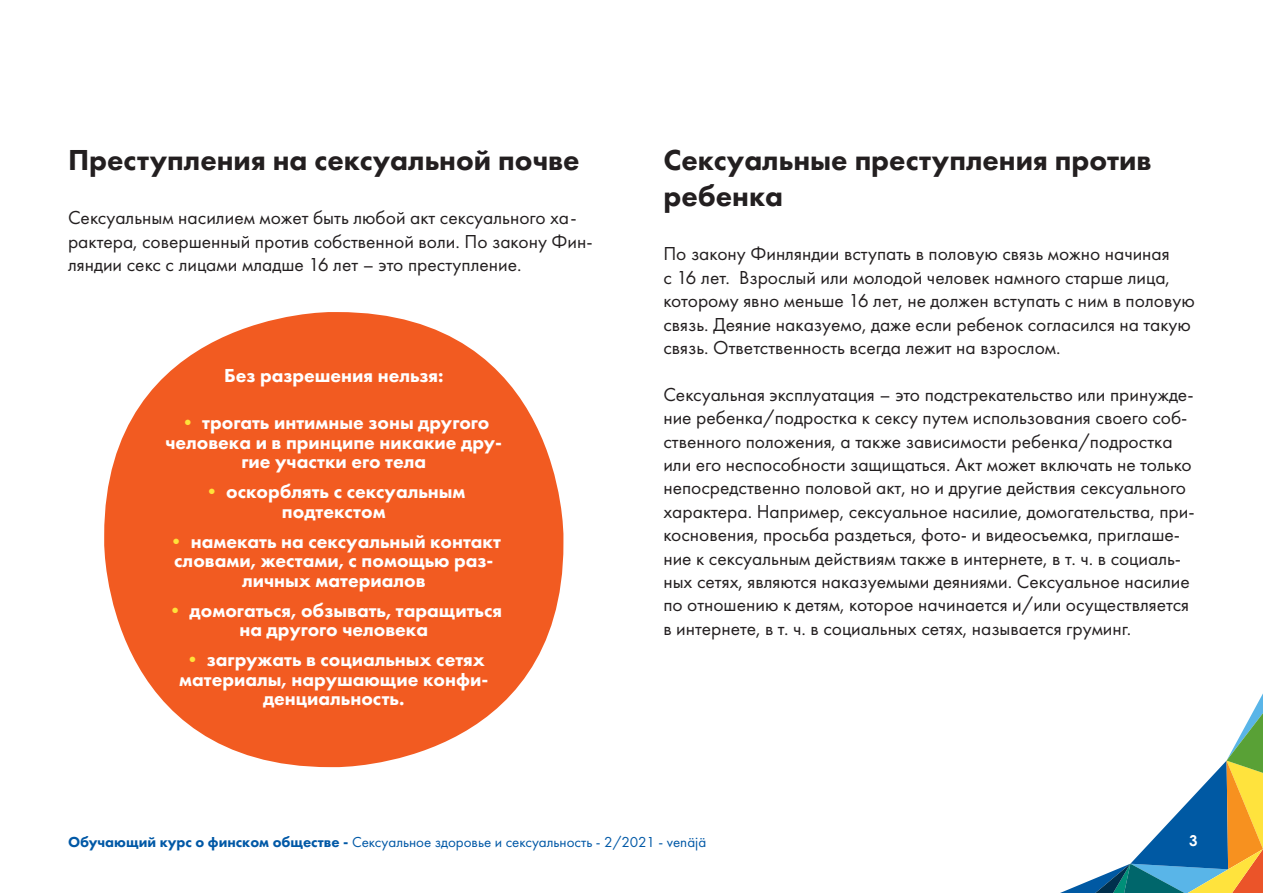
<style>
.page{position:relative;width:1263px;height:893px;background:#fff}
.page>*{position:absolute;margin:0;border:0;box-sizing:border-box;transform-origin:0 0}
.t1{font:800 30px/36px "Futura PT";color:#231f20}
.t2{font:19.5px/23.4px "Futura PT";color:#231f20}
.t3{font:800 19.5px/19.5px "Futura PT";color:#fff;text-align:center}
.t4{font:15px "Futura PT";color:#0158a6}
.t5{font:700 15px "Century Gothic Pro";color:#fff}
.s1{color:#ffe23a}
.s2{font-weight:800}
</style>
<div class="page">
<svg style="left:1060px;top:693px;width:203px;height:200px"></svg>
<div style="left:104px;top:312px;width:459px;height:455px;background:#f25b21;border-radius:225px"></div>
<p class="t1" style="left:68px;top:141px;width:513px">Преступления на сексуальной почве</p>
<p class="t2" style="left:68px;top:206px;width:526px">Сексуальным насилием может быть любой акт сексуального ха&shy;рактера, совершенный против собственной воли. По закону Фин&shy;ляндии секс с лицами младше 16 лет – это преступление.</p>
<p class="t3" style="left:224px;top:366px;width:221px">Без разрешения нельзя:</p>
<p class="t3" style="left:165px;top:413px;width:338px"><span class="s1">•</span> трогать интимные зоны другого человека и в принципе никакие дру&shy;гие участки его тела</p>
<p class="t3" style="left:202px;top:482px;width:265px"><span class="s1">•</span> оскорблять с сексуальным подтекстом</p>
<p class="t3" style="left:167px;top:531px;width:336px"><span class="s1">•</span> намекать на сексуальный контакт словами, жестами, c помощью раз&shy;личных материалов</p>
<p class="t3" style="left:166px;top:600px;width:338px"><span class="s1">•</span> домогаться, обзывать, таращиться на другого человека</p>
<p class="t3" style="left:179px;top:650px;width:310px"><span class="s1">•</span> загружать в социальных сетях материалы, нарушающие конфи&shy;денциальность.</p>
<p class="t1" style="left:663px;top:141px;width:490px">Сексуальные преступления против ребенка</p>
<p class="t2" style="left:663px;top:242px;width:533px">По закону Финляндии вступать в половую связь можно начиная<br>с 16 лет. Взрослый или молодой человек намного старше лица, которому явно меньше 16 лет, не должен вступать с ним в половую связь. Деяние наказуемо, даже если ребенок согласился на такую связь. Ответственность всегда лежит на взрослом.</p>
<p class="t2" style="left:663px;top:382px;width:533px">Сексуальная эксплуатация – это подстрекательство или принужде&shy;ние ребенка/подростка к сексу путем использования своего соб&shy;ственного положения, а также зависимости ребенка/подростка или его неспособности защищаться. Акт может включать не только непосредственно половой акт, но и другие действия сексуального характера. Например, сексуальное насилие, домогательства, при&shy;косновения, просьба раздеться, фото- и видеосъемка, приглаше&shy;ние к сексуальным действиям также в интернете, в т. ч. в социаль&shy;ных сетях, являются наказуемыми деяниями. Сексуальное насилие по отношению к детям, которое начинается и/или осуществляется в интернете, в т. ч. в социальных сетях, называется груминг.</p>
<p class="t4" style="left:68px;top:833px;width:640px"><span class="s2">Обучающий курс о финском обществе -</span> Сексуальное здоровье и сексуальность - 2/2021 - venäjä</p>
<p class="t5" style="left:1189px;top:831px;width:10px">3</p>
</div>
